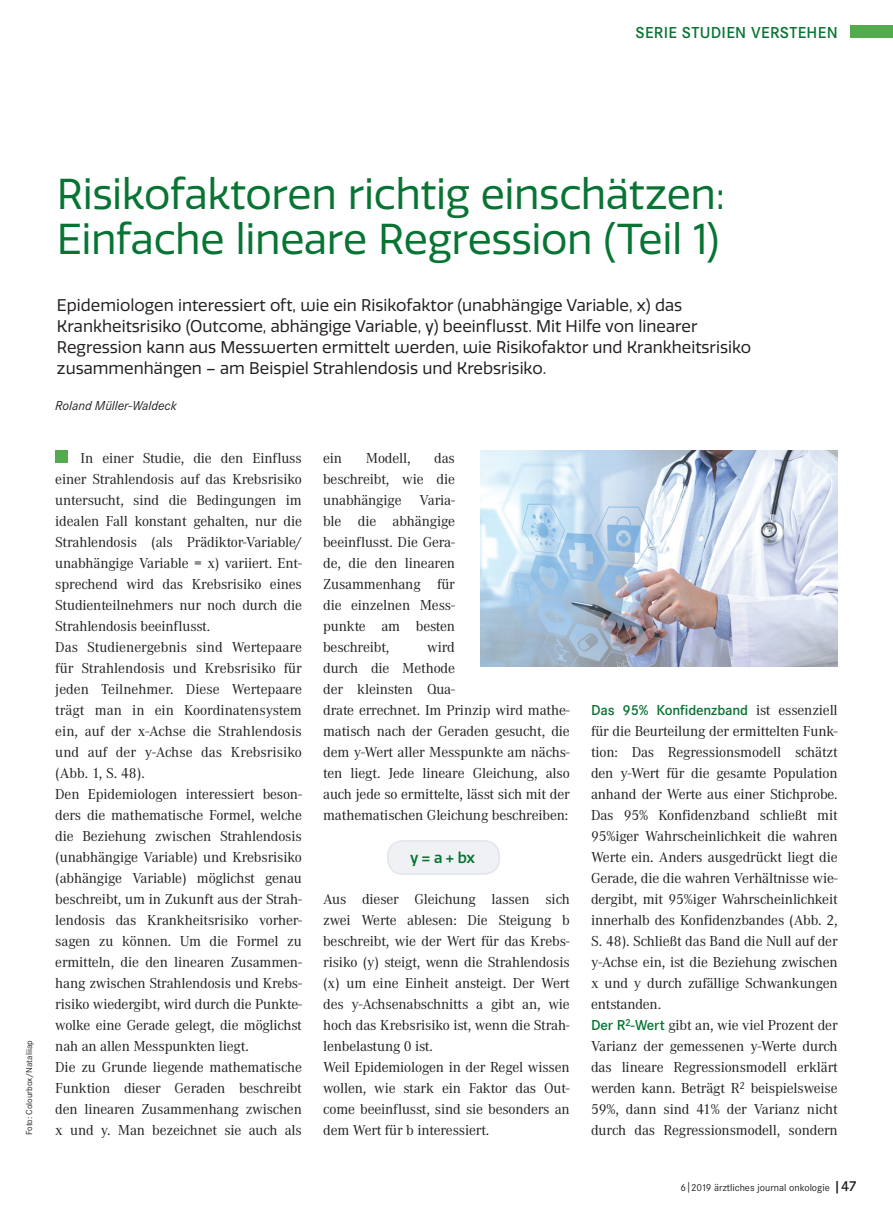
<style>
.page{position:relative;width:893px;height:1212px;background:#fff}
.page>*{position:absolute;margin:0;border:0;box-sizing:border-box;transform-origin:0 0}
._00Überschrift{font:42px "Quatro";letter-spacing:-.01em;color:#087433}
.medizin_Anfang{font:16.5px/21px "Quatro";color:#231f20}
.Rubrik{font:600 16.5px "Corporate S";letter-spacing:.02em;color:#087433}
.Fließtext_01{font:15px/21px "Corporate A";letter-spacing:-.01em;color:#231f20;text-align:justify}
.Fließtext_01-2{font:500 15px "Quatro";color:#087433}
.t1{font:italic 13.5px "Corporate S";color:#231f20}
.Pagina{font:10.5px "Corporate S";color:#231f20}
.t2{font:9px "Corporate S";color:#231f20}
.s1{font-family:"Corporate S";font-weight:600;color:#087433}
.s2{font-weight:600;font-size:15px}
</style>
<div class="page">
<div style="left:850px;top:25px;width:43px;height:13px;background:#54ab4e"></div>
<div style="left:55px;top:450px;width:13px;height:13px;background:#54ab4e"></div>
<img style="left:480px;top:451px;width:358px;height:216px">
<div style="left:388px;top:841px;width:111px;height:33px;background:#eff1f4;border-radius:15px"></div>
<div style="left:387px;top:840px;width:113px;height:35px;border:2px solid #e1e4ea;border-radius:15px"></div>
<p class="Rubrik" style="left:635px;top:23px;width:204px">SERIE STUDIEN VERSTEHEN</p>
<p class="t2" style="left:24px;top:1135px;width:96px;rotate:-90deg">Foto: Colourbox/Nataliiap</p>
<p class="_00Überschrift" style="left:57px;top:170px;width:670px">Risikofaktoren richtig einschätzen:</p>
<p class="_00Überschrift" style="left:57px;top:215px;width:664px">Einfache lineare Regression (Teil 1)</p>
<p class="medizin_Anfang" style="left:57px;top:295px;width:696px">Epidemiologen interessiert oft, wie ein Risikofaktor (unabhängige Variable, x) das Krankheitsrisiko (Outcome, abhängige Variable, y) beeinflusst. Mit Hilfe von linearer Regression kann aus Messwerten ermittelt werden, wie Risikofaktor und Krankheitsrisiko zusammenhängen – am Beispiel Strahlendosis und Krebsrisiko.</p>
<p class="t1" style="left:55px;top:398px;width:123px">Roland Müller-Waldeck</p>
<p class="Fließtext_01" style="left:55px;top:448px;width:248px;text-indent:25px">In einer Studie, die den Einfluss einer Strahlendosis auf das Krebsrisiko untersucht, sind die Bedingungen im idealen Fall konstant gehalten, nur die Strahlendosis (als Prädiktor-Variable/ unabhängige Variable = x) variiert. Ent&shy;sprechend wird das Krebsrisiko eines Studienteilnehmers nur noch durch die Strahlendosis beeinflusst.</p>
<p class="Fließtext_01" style="left:55px;top:637px;width:248px">Das Studienergebnis sind Wertepaare für Strahlendosis und Krebsrisiko für jeden Teilnehmer. Diese Wertepaare trägt man in ein Koordinatensystem ein, auf der x-Achse die Strahlendosis und auf der y-Achse das Krebsrisiko (Abb. 1, S. 48).</p>
<p class="Fließtext_01" style="left:55px;top:784px;width:248px">Den Epidemiologen interessiert beson&shy;ders die mathematische Formel, welche die Beziehung zwischen Strahlendosis (unabhängige Variable) und Krebsrisiko (abhängige Variable) möglichst genau beschreibt, um in Zukunft aus der Strah&shy;lendosis das Krankheitsrisiko vorher&shy;sagen zu können. Um die Formel zu ermitteln, die den linearen Zusammen&shy;hang zwischen Strahlendosis und Krebs&shy;risiko wiedergibt, wird durch die Punkte&shy;wolke eine Gerade gelegt, die möglichst nah an allen Messpunkten liegt.</p>
<p class="Fließtext_01" style="left:55px;top:1057px;width:248px">Die zu Grunde liegende mathematische Funktion dieser Geraden beschreibt den linearen Zusammenhang zwischen x und y. Man bezeichnet sie auch als</p>
<p class="Fließtext_01" style="left:323px;top:448px;width:133px;text-indent:111px">das beschreibt, wie die unabhängige Varia&shy;ble die abhängige beeinflusst. Die Gera&shy;de, die den linearen Zusammenhang für die einzelnen Mess&shy;punkte am besten beschreibt,</p>
<p class="Fließtext_01" style="left:323px;top:448px;width:20px">ein</p>
<p class="Fließtext_01" style="left:366px;top:448px;width:46px">Modell,</p>
<p class="Fließtext_01" style="left:323px;top:637px;width:248px;text-align:left;text-indent:104px">wird<br>durch die Methode<br>der kleinsten Qua-<br>drate errechnet. Im Prinzip wird mathe&shy;matisch nach der Geraden gesucht, die dem y-Wert aller Messpunkte am nächs&shy;ten liegt. Jede lineare Gleichung, also auch jede so ermittelte, lässt sich mit der mathematischen Gleichung beschreiben:</p>
<p class="Fließtext_01-2" style="left:410px;top:849px;width:66px">y = a + bx</p>
<p class="Fließtext_01" style="left:323px;top:889px;width:248px">Aus dieser Gleichung lassen sich zwei Werte ablesen: Die Steigung b beschreibt, wie der Wert für das Krebs&shy;risiko (y) steigt, wenn die Strahlendosis (x) um eine Einheit ansteigt. Der Wert des y-Achsenabschnitts a gibt an, wie hoch das Krebsrisiko ist, wenn die Strah&shy;lenbelastung 0 ist.</p>
<p class="Fließtext_01" style="left:323px;top:1057px;width:248px">Weil Epidemiologen in der Regel wissen wollen, wie stark ein Faktor das Out&shy;come beeinflusst, sind sie besonders an dem Wert für b interessiert.</p>
<p class="Fließtext_01" style="left:591px;top:700px;width:248px"><span class="s1">Das 95% Konfidenzband</span> ist essenziell für die Beurteilung der ermittelten Funk&shy;tion: Das Regressionsmodell schätzt den y-Wert für die gesamte Population anhand der Werte aus einer Stichprobe.<br>Das 95% Konfidenzband schließt mit 95%iger Wahrscheinlichkeit die wahren Werte ein. Anders ausgedrückt liegt die Gerade, die die wahren Verhältnisse wie&shy;dergibt, mit 95%iger Wahrscheinlichkeit innerhalb des Konfidenzbandes (Abb. 2, S. 48). Schließt das Band die Null auf der y-Achse ein, ist die Beziehung zwischen x und y durch zufällige Schwankungen entstanden.</p>
<p class="Fließtext_01" style="left:591px;top:1015px;width:248px"><span class="s1">Der R</span><sup>2</sup><span class="s1">-Wert</span> gibt an, wie viel Prozent der Varianz der gemessenen y-Werte durch das lineare Regressionsmodell erklärt werden kann. Beträgt R<sup>2</sup> beispielsweise 59%, dann sind 41% der Varianz nicht durch das Regressionsmodell, sondern</p>
<p class="Pagina" style="left:680px;top:1182px;width:178px">6|2019 ärztliches journal onkologie <span class="s2">|47</span></p>
</div>
